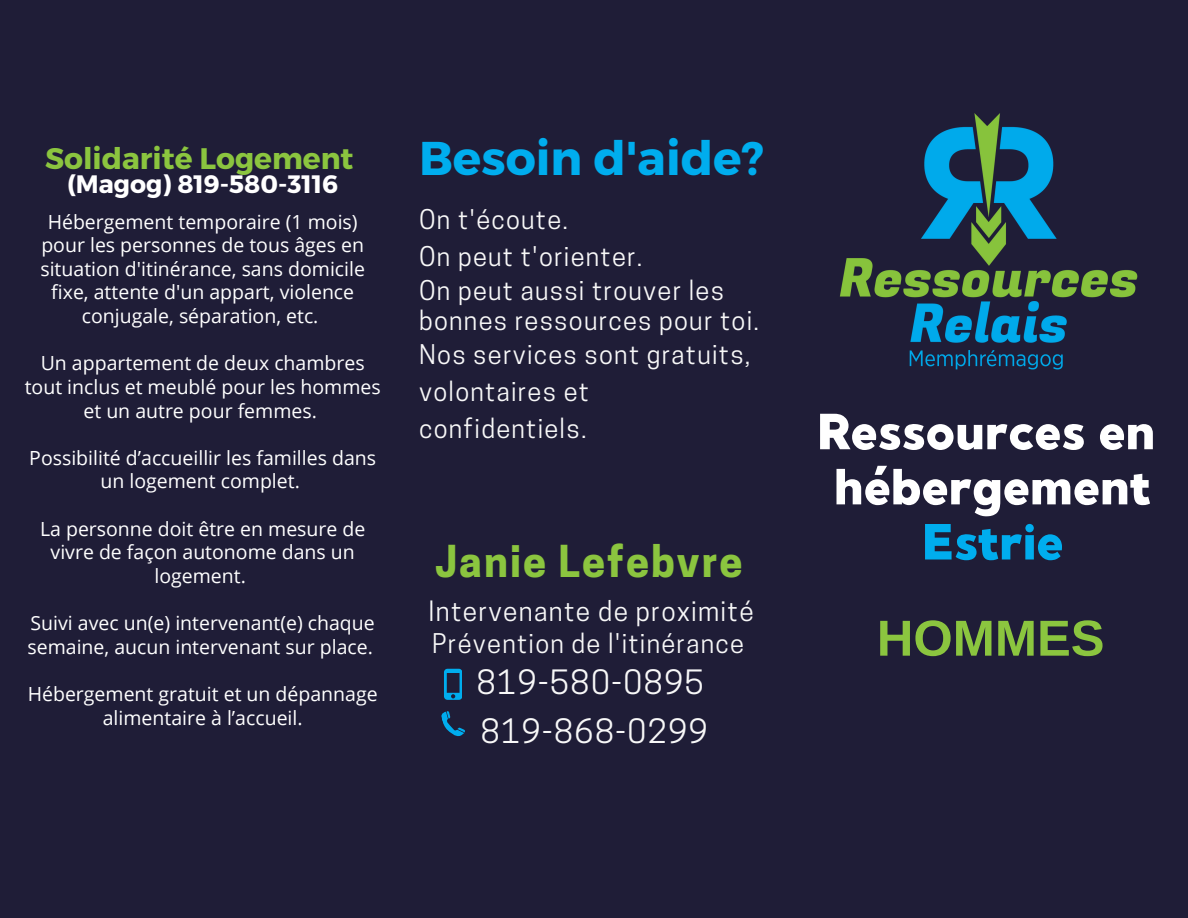
<style>
.page{position:relative;width:1188px;height:918px;background:#1f1d37}
.page>*{position:absolute;margin:0;border:0;box-sizing:border-box;transform-origin:0 0}
.t1{font:50.7px/55.2px "MADE Good Time Grotesk";color:#fff;text-align:center}
.t2{font:700 50.7px "Arimo";color:#8bc53f}
.t3{font:700 47.25px "Montserrat";color:#00adee}
.t4{font:700 41.25px "Cooper Hewitt";letter-spacing:.05em;color:#8bc53f}
.t5{font:31.5px "Cooper Hewitt";letter-spacing:.05em;color:#f8f8f8}
.t6{font:700 29.7px "Montserrat";color:#8bc53f}
.t7{font:26.25px "Cooper Hewitt";letter-spacing:.05em;color:#f8f8f8}
.t8{font:25.5px/37.2px "Cooper Hewitt";letter-spacing:.05em;color:#f8f8f8}
.t9{font:700 25.2px "Montserrat";color:#fff}
.t10{font:19.5px/23.7px "Open Sans";color:#fff;text-align:center}
.s1{color:#00adee}
</style>
<div class="page">
<img style="left:840px;top:113px;width:298px;height:257px">
<svg style="left:444px;top:669px;width:18px;height:31px"></svg>
<svg style="left:441px;top:711px;width:24px;height:26px"></svg>
<p class="t6" style="left:45px;top:139px;width:310px">Solidarité Logement</p>
<p class="t9" style="left:67px;top:168px;width:272px">(Magog) 819-580-3116</p>
<p class="t10" style="left:40px;top:209px;width:326px">Hébergement temporaire (1 mois) pour les personnes de tous âges en situation d'itinérance, sans domicile fixe, attente d'un appart, violence conjugale, séparation, etc.</p>
<h2 class="t10" style="left:25px;top:351px;width:357px">Un appartement de deux chambres tout inclus et meublé pour les hommes et un autre pour femmes.</h2>
<h4 class="t10" style="left:29px;top:445px;width:348px">Possibilité d’accueillir les familles dans un logement complet.</h4>
<h4 class="t10" style="left:40px;top:516px;width:327px">La personne doit être en mesure de vivre de façon autonome dans un logement.</h4>
<p class="t10" style="left:27px;top:611px;width:349px;text-align:left">Suivi avec un(e) intervenant(e) chaque semaine, aucun intervenant sur place.</p>
<p class="t10" style="left:28px;top:682px;width:351px">Hébergement gratuit et un dépannage alimentaire à l’accueil.</p>
<p class="t3" style="left:419px;top:128px;width:346px">Besoin d'aide?</p>
<p class="t8" style="left:419px;top:204px;width:225px">On t'écoute.<br>On peut t'orienter.</p>
<p class="t8" style="left:419px;top:278px;width:341px;line-height:30.3px">On peut aussi trouver les bonnes ressources pour toi.</p>
<p class="t8" style="left:419px;top:339px;width:333px">Nos services sont gratuits, volontaires et confidentiels.</p>
<h4 class="t4" style="left:435px;top:546px;width:309px">Janie Lefebvre</h4>
<h4 class="t7" style="left:428px;top:601px;width:327px">Intervenante de proximité</h4>
<h4 class="t8" style="left:432px;top:628px;width:313px">Prévention de l'itinérance</h4>
<h4 class="t5" style="left:477px;top:671px;width:228px">819-580-0895</h4>
<p class="t5" style="left:481px;top:719px;width:228px">819-868-0299</p>
<p class="t1" style="left:817px;top:404px;width:340px">Ressources en hébergement<br><span class="s1">Estrie</span></p>
<p class="t2" style="left:877px;top:610px;width:229px">HOMMES</p>
</div>
